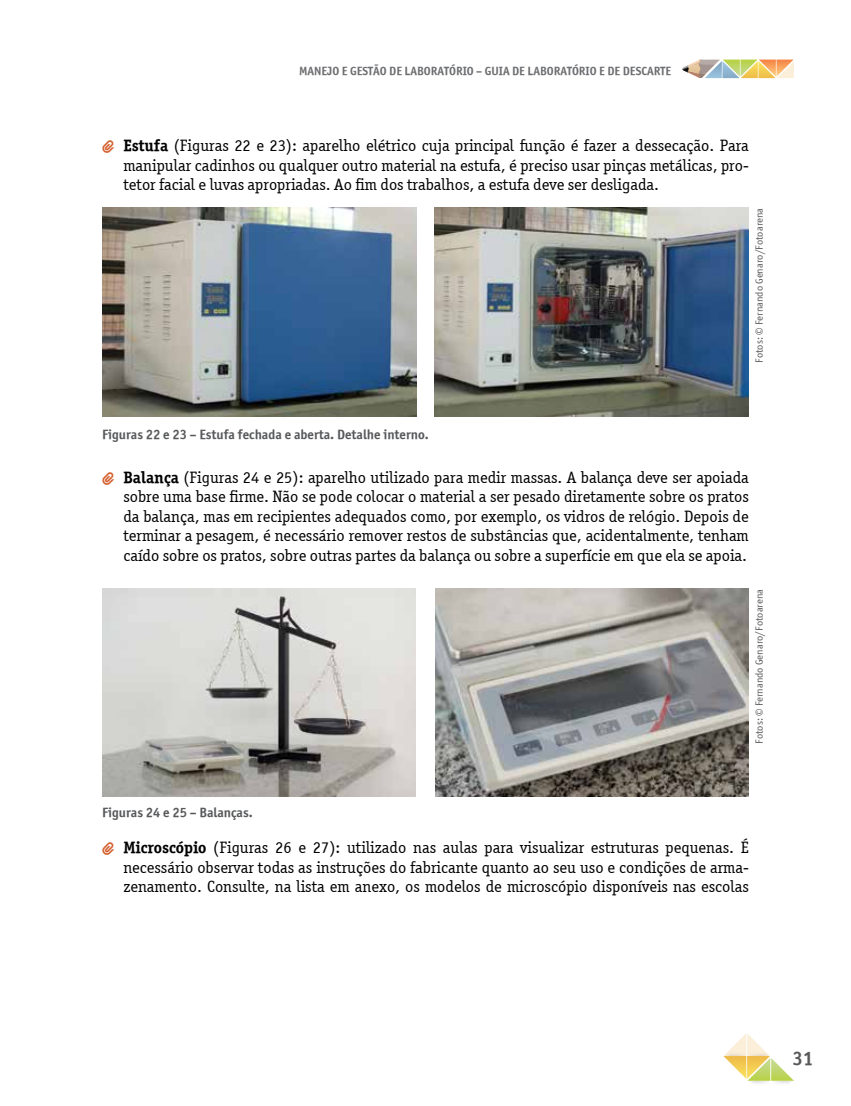
<style>
.page{position:relative;width:851px;height:1106px;background:#fff}
.page>*{position:absolute;margin:0;border:0;box-sizing:border-box;transform-origin:0 0}
.t1{font:19.5px "Officina Sans ITCTT Bold";color:#58595b}
.t2{font:16.5px/19.5px "Officina Serif ITCTT Book";color:#000;text-align:justify}
.t3{font:13.5px "Officina Sans ITCTT Bold";color:#58595b}
.t4{font:12px "Officina Sans ITCTT Bold";color:#6d6e71}
.t5{font:10.5px "Officina Sans ITCTT Book";color:#58595b}
.s1{font-family:"Breezi Icon Set";color:#d45e2d}
.s2{font-family:"Officina Serif ITCTT Bold"}
</style>
<div class="page">
<svg style="left:682px;top:59px;width:111px;height:19px;background:#d6c79d"></svg>
<svg style="left:723px;top:1033px;width:70px;height:51px"></svg>
<img style="left:102px;top:208px;width:315px;height:208px">
<img style="left:434px;top:208px;width:314px;height:208px">
<img style="left:102px;top:588px;width:313px;height:208px">
<img style="left:435px;top:589px;width:313px;height:207px">
<p class="t4" style="left:299px;top:64px;width:373px">Manejo e gestão de laboratório – Guia de laboratório e de descarte</p>
<p class="t2" style="left:123px;top:136px;width:627px;text-indent:-21px"><span class="s1">A</span> <span class="s2">Estufa</span> (Figuras 22 e 23): aparelho elétrico cuja principal função é fazer a dessecação. Para manipular cadinhos ou qualquer outro material na estufa, é preciso usar pinças metálicas, pro&shy;tetor facial e luvas apropriadas. Ao fim dos trabalhos, a estufa deve ser desligada.</p>
<p class="t3" style="left:102px;top:426px;width:328px">Figuras 22 e 23 – Estufa fechada e aberta. Detalhe interno.</p>
<p class="t5" style="left:753px;top:363px;width:156px;rotate:-90deg">Fotos: © Fernando Genaro/Fotoarena</p>
<p class="t2" style="left:123px;top:467px;width:627px;text-indent:-21px"><span class="s1">A</span> <span class="s2">Balança</span> (Figuras 24 e 25): aparelho utilizado para medir massas. A balança deve ser apoiada sobre uma base firme. Não se pode colocar o material a ser pesado diretamente sobre os pratos da balança, mas em recipientes adequados como, por exemplo, os vidros de relógio. Depois de terminar a pesagem, é necessário remover restos de substâncias que, acidentalmente, tenham caído sobre os pratos, sobre outras partes da balança ou sobre a superfície em que ela se apoia.</p>
<p class="t5" style="left:753px;top:744px;width:156px;rotate:-90deg">Fotos: © Fernando Genaro/Fotoarena</p>
<p class="t3" style="left:102px;top:804px;width:152px">Figuras 24 e 25 – Balanças.</p>
<p class="t2" style="left:123px;top:838px;width:627px;text-indent:-21px"><span class="s1">A</span> <span class="s2">Microscópio</span> (Figuras 26 e 27): utilizado nas aulas para visualizar estruturas pequenas. É necessário observar todas as instruções do fabricante quanto ao seu uso e condições de arma&shy;zenamento. Consulte, na lista em anexo, os modelos de microscópio disponíveis nas escolas</p>
<p class="t1" style="left:792px;top:1046px;width:22px">31</p>
</div>
